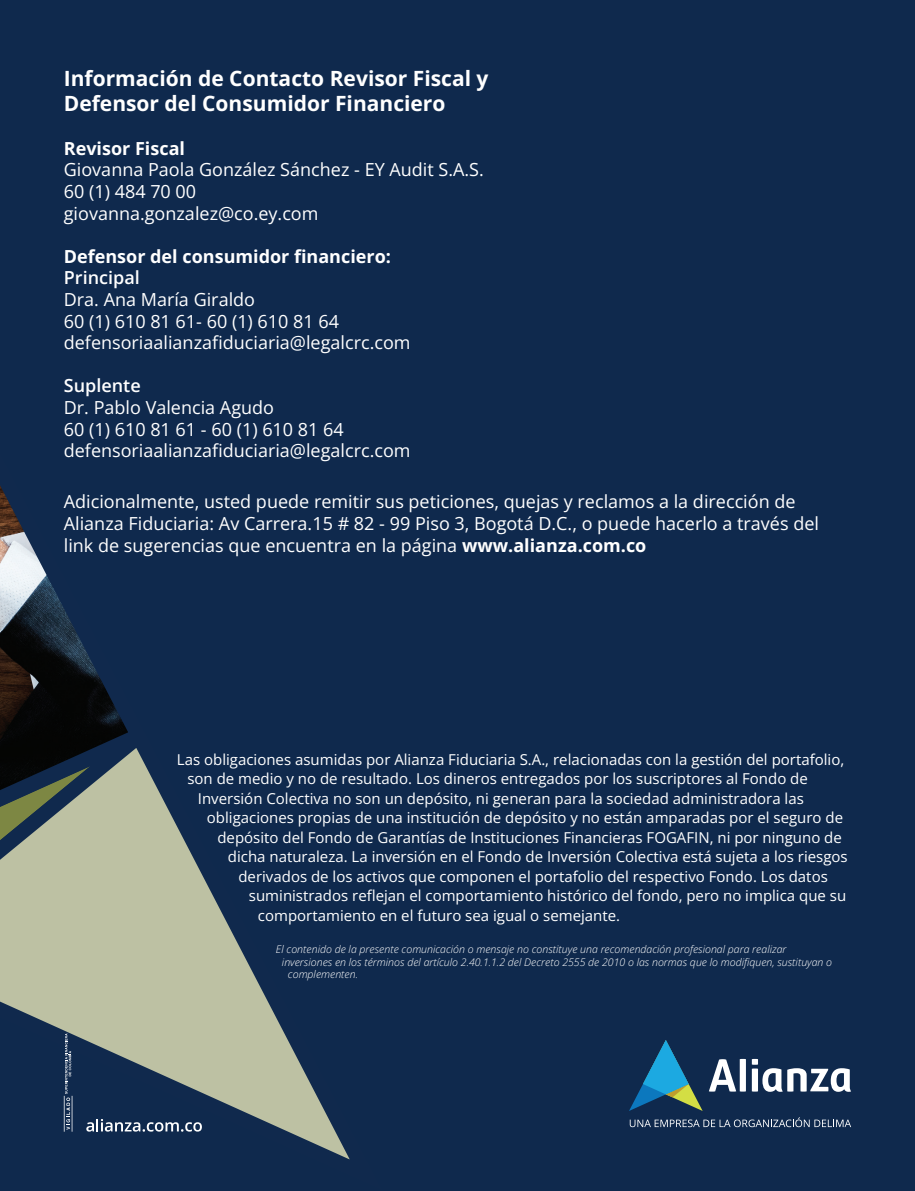
<style>
.page{position:relative;width:915px;height:1191px;background:#fff}
.page>*{position:absolute;margin:0;border:0;box-sizing:border-box;transform-origin:0 0}
.t1{font:700 21px/25.2px "Open Sans";color:#fff}
.t2{font:18px/21.6px "Open Sans";color:#fff}
.t3{font:700 18px "Open Sans";color:#fff}
.t4{font:600 18px "Open Sans";color:#fff}
.t5{font:15px "Open Sans";color:#fff}
.t6{font:italic 10.5px "Open Sans";color:#fff}
.s1{font-weight:700}
</style>
<div class="page">
<div style="left:0;top:0;width:914px;height:1190px;background:#0f294d"></div>
<svg style="left:0;top:792px;width:350px;height:368px"></svg>
<svg style="left:0;top:485px;width:159px;height:435px"></svg>
<svg style="left:86px;top:1118px;width:116px;height:13px"></svg>
<hr style="left:64px;top:1095px;width:1px;height:36px;background:#fff">
<hr style="left:72px;top:1095px;width:1px;height:36px;background:#fff">
<svg style="left:65px;top:1033px;width:6px;height:96px"></svg>
<svg style="left:629px;top:1040px;width:73px;height:71px"></svg>
<svg style="left:709px;top:1058px;width:36px;height:33px"></svg>
<svg style="left:751px;top:1058px;width:99px;height:33px"></svg>
<svg style="left:629px;top:1117px;width:221px;height:10px"></svg>
<h1 class="t1" style="left:64px;top:65px;width:426px">Información de Contacto Revisor Fiscal y<br>Defensor del Consumidor Financiero</h1>
<p class="t3" style="left:64px;top:136px;width:123px">Revisor Fiscal</p>
<p class="t2" style="left:64px;top:158px;width:421px">Giovanna Paola González Sánchez - EY Audit S.A.S.<br>60 (1) 484 70 00<br>giovanna.gonzalez@co.ey.com</p>
<p class="t3" style="left:64px;top:244px;width:328px">Defensor del consumidor financiero:</p>
<p class="t4" style="left:64px;top:265px;width:77px">Principal</p>
<p class="t2" style="left:64px;top:288px;width:348px">Dra. Ana María Giraldo<br>60 (1) 610 81 61- 60 (1) 610 81 64 defensoriaalianzafiduciaria@legalcrc.com</p>
<p class="t4" style="left:64px;top:373px;width:78px">Suplente</p>
<p class="t2" style="left:64px;top:396px;width:348px">Dr. Pablo Valencia Agudo<br>60 (1) 610 81 61 - 60 (1) 610 81 64 defensoriaalianzafiduciaria@legalcrc.com</p>
<p class="t2" style="left:64px;top:490px;width:756px">Adicionalmente, usted puede remitir sus peticiones, quejas y reclamos a la dirección de<br>Alianza Fiduciaria: Av Carrera.15 # 82 - 99 Piso 3, Bogotá D.C., o puede hacerlo a través del link de sugerencias que encuentra en la página <span class="s1">www.alianza.com.co</span></p>
<p class="t5" style="left:177px;top:749px;width:668px">Las obligaciones asumidas por Alianza Fiduciaria S.A., relacionadas con la gestión del portafolio,</p>
<p class="t5" style="left:187px;top:768px;width:621px">son de medio y no de resultado. Los dineros entregados por los suscriptores al Fondo de</p>
<p class="t5" style="left:198px;top:788px;width:607px">Inversión Colectiva no son un depósito, ni generan para la sociedad administradora las</p>
<p class="t5" style="left:207px;top:807px;width:637px">obligaciones propias de una institución de depósito y no están amparadas por el seguro de</p>
<p class="t5" style="left:217px;top:827px;width:625px">depósito del Fondo de Garantías de Instituciones Financieras FOGAFIN, ni por ninguno de</p>
<p class="t5" style="left:228px;top:846px;width:621px">dicha naturaleza. La inversión en el Fondo de Inversión Colectiva está sujeta a los riesgos</p>
<p class="t5" style="left:238px;top:866px;width:590px">derivados de los activos que componen el portafolio del respectivo Fondo. Los datos</p>
<p class="t5" style="left:249px;top:885px;width:598px">suministrados reflejan el comportamiento histórico del fondo, pero no implica que su</p>
<p class="t5" style="left:258px;top:905px;width:363px">comportamiento en el futuro sea igual o semejante.</p>
<p class="t6" style="left:276px;top:942px;width:512px">El contenido de la presente comunicación o mensaje no constituye una recomendación profesional para realizar</p>
<p class="t6" style="left:282px;top:954px;width:551px">inversiones en los términos del artículo 2.40.1.1.2 del Decreto 2555 de 2010 o las normas que lo modifiquen, sustituyan o</p>
<p class="t6" style="left:288px;top:967px;width:72px">complementen.</p>
</div>
